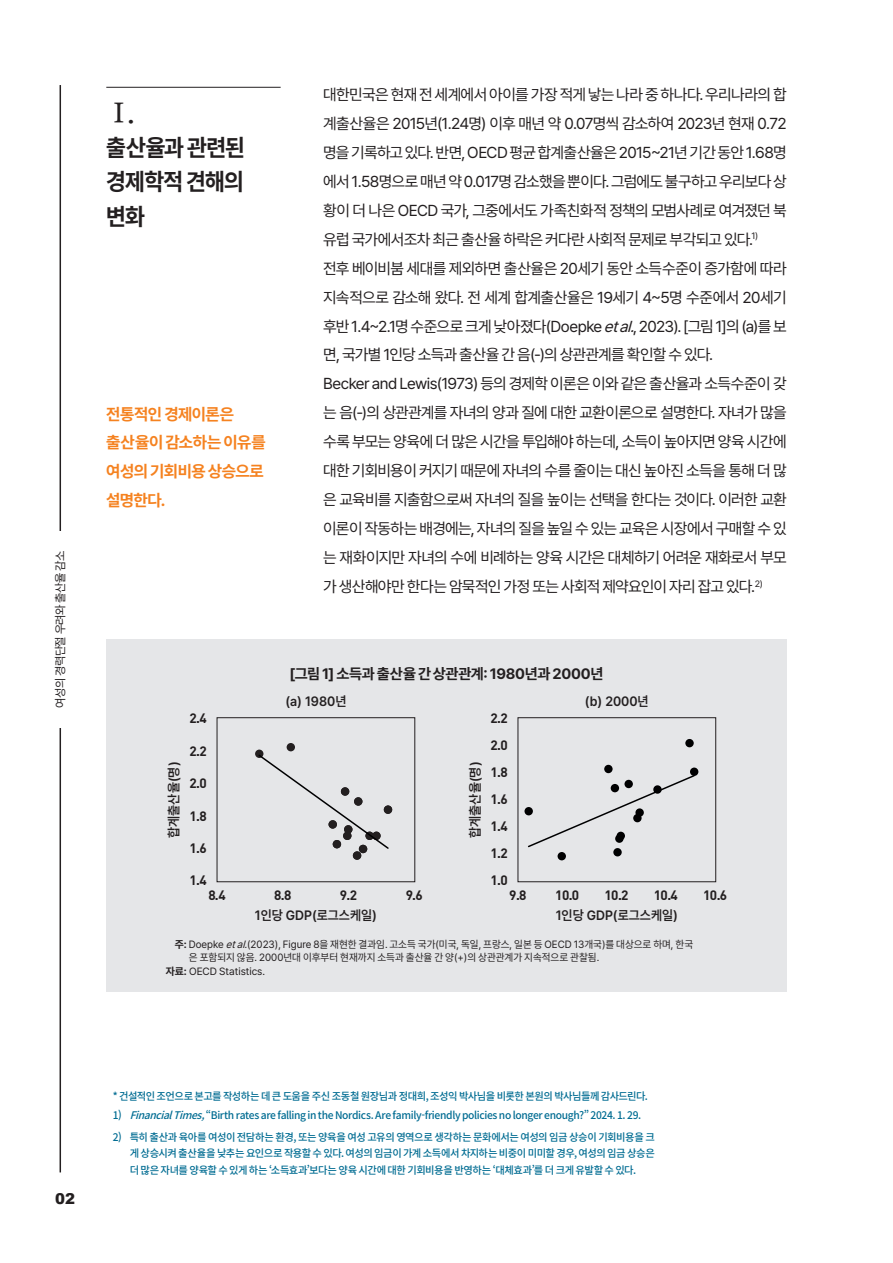
<style>
.page{position:relative;width:893px;height:1263px;background:#fff}
.page>*{position:absolute;margin:0;border:0;box-sizing:border-box;transform-origin:0 0}
.t1{font:700 27px "Nanum Myeongjo OTF Extra";color:#231f20}
.t2{font:700 24px/34.5px "Pretendard";letter-spacing:-.03em;color:#231f20;text-align:justify;scale:.95 1}
.t3{font:700 16.5px/29px "Pretendard";letter-spacing:-.03em;color:#f58220}
.t4{font:15.75px/29px "Pretendard";letter-spacing:-.04em;color:#231f20}
.t5{font:700 15px "Pretendard";letter-spacing:-.02em;color:#231f20}
.t6{font:900 15px "Arial";color:#231f20}
.t7{font:700 13.5px/27px "DIN Pro";letter-spacing:-.045em;color:#231f20}
.t8{font:600 13.5px "Pretendard";color:#231f20;scale:.95 1}
.t9{font:12px "Pretendard";letter-spacing:-.05em;color:#231f20}
.t10{font:500 10.5px/16.5px "Noto Sans CJ Kkr";letter-spacing:-.035em;color:#016c92;text-align:justify}
.t11{font:10.5px "Pretendard";color:#231f20}
.s1{font-style:italic}
.s2{font-weight:700}
</style>
<div class="page">
<hr style="left:60px;top:85px;width:1px;height:1087px;background:#231f20">
<div style="left:43px;top:531px;width:35px;height:196px;background:#fff"></div>
<div style="left:106px;top:639px;width:681px;height:353px;background:#e5e6e8"></div>
<hr style="left:106px;top:87px;width:175px;height:1px;background:#231f20">
<div style="left:353px;top:851px;width:8px;height:9px;background:#231f20;border-radius:50%"></div>
<div style="left:359px;top:845px;width:8px;height:8px;background:#231f20;border-radius:50%"></div>
<svg style="left:255px;top:749px;width:8px;height:9px"></svg>
<div style="left:287px;top:743px;width:8px;height:8px;background:#231f20;border-radius:50%"></div>
<div style="left:384px;top:805px;width:8px;height:9px;background:#231f20;border-radius:50%"></div>
<svg style="left:257px;top:753px;width:133px;height:97px"></svg>
<div style="left:217px;top:717px;width:198px;height:165px;border:1px solid #231f20"></div>
<div style="left:518px;top:717px;width:198px;height:165px;border:1px solid #231f20"></div>
<div style="left:604px;top:765px;width:9px;height:8px;background:#000001;border-radius:50%"></div>
<div style="left:613px;top:848px;width:9px;height:8px;background:#000001;border-radius:50%"></div>
<div style="left:690px;top:767px;width:8px;height:9px;background:#000001;border-radius:50%"></div>
<svg style="left:524px;top:807px;width:9px;height:8px"></svg>
<div style="left:558px;top:852px;width:8px;height:8px;background:#000001;border-radius:50%"></div>
<div style="left:685px;top:739px;width:9px;height:8px;background:#000001;border-radius:50%"></div>
<svg style="left:527px;top:774px;width:169px;height:74px"></svg>
<p class="t9" style="left:52px;top:707px;width:158px;rotate:-90deg">여성의 경력단절 우려와 출산율 감소</p>
<h1 class="t1" style="left:106px;top:97px;width:30px">Ⅰ.</h1>
<h2 class="t2" style="left:106px;top:129px;width:147px">출산율과 관련된 경제학적 견해의 변화</h2>
<p class="t3" style="left:106px;top:399px;width:161px">전통적인 경제이론은 출산율이 감소하는 이유를 여성의 기회비용 상승으로 설명한다.</p>
<p class="t4" style="left:323px;top:79px;width:465px">대한민국은 현재 전 세계에서 아이를 가장 적게 낳는 나라 중 하나다. 우리나라의 합 계출산율은 2015년(1.24명) 이후 매년 약 0.07명씩 감소하여 2023년 현재 0.72 명을 기록하고 있다. 반면, OECD 평균 합계출산율은 2015~21년 기간 동안 1.68명 에서 1.58명으로 매년 약 0.017명 감소했을 뿐이다. 그럼에도 불구하고 우리보다 상 황이 더 나은 OECD 국가, 그중에서도 가족친화적 정책의 모범사례로 여겨졌던 북 유럽 국가에서조차 최근 출산율 하락은 커다란 사회적 문제로 부각되고 있다.<sup>1) </sup>전후 베이비붐 세대를 제외하면 출산율은 20세기 동안 소득수준이 증가함에 따라 지속적으로 감소해 왔다. 전 세계 합계출산율은 19세기 4~5명 수준에서 20세기 후반 1.4~2.1명 수준으로 크게 낮아졌다(Doepke <span class="s1">etal.</span>, 2023). [그림 1]의 (a)를 보 면, 국가별 1인당 소득과 출산율 간 음(-)의 상관관계를 확인할 수 있다.<br>Becker and Lewis(1973) 등의 경제학 이론은 이와 같은 출산율과 소득수준이 갖 는 음(-)의 상관관계를 자녀의 양과 질에 대한 교환이론으로 설명한다. 자녀가 많을 수록 부모는 양육에 더 많은 시간을 투입해야 하는데, 소득이 높아지면 양육 시간에 대한 기회비용이 커지기 때문에 자녀의 수를 줄이는 대신 높아진 소득을 통해 더 많 은 교육비를 지출함으로써 자녀의 질을 높이는 선택을 한다는 것이다. 이러한 교환 이론이 작동하는 배경에는, 자녀의 질을 높일 수 있는 교육은 시장에서 구매할 수 있 는 재화이지만 자녀의 수에 비례하는 양육 시간은 대체하기 어려운 재화로서 부모 가 생산해야만 한다는 암묵적인 가정 또는 사회적 제약요인이 자리 잡고 있다.<sup>2)</sup></p>
<p class="t7" style="left:190px;top:704px;width:19px">2.4</p>
<p class="t7" style="left:190px;top:737px;width:19px">2.2</p>
<p class="t5" style="left:290px;top:662px;width:315px">[그림 1] 소득과 출산율 간 상관관계: 1980년과 2000년</p>
<p class="t8" style="left:285px;top:691px;width:66px">(a) 1980년</p>
<p class="t8" style="left:585px;top:691px;width:69px">(b) 2000년</p>
<p class="t7" style="left:491px;top:704px;width:19px">2.2</p>
<p class="t7" style="left:491px;top:731px;width:19px">2.0</p>
<p class="t8" style="left:164px;top:838px;width:82px;rotate:-90deg">합계출산율(명)</p>
<p class="t8" style="left:465px;top:838px;width:82px;rotate:-90deg">합계출산율(명)</p>
<p class="t7" style="left:190px;top:769px;width:19px">2.0</p>
<p class="t7" style="left:190px;top:802px;width:19px">1.8</p>
<p class="t7" style="left:190px;top:834px;width:19px">1.6</p>
<p class="t7" style="left:190px;top:866px;width:19px">1.4</p>
<p class="t7" style="left:208px;top:881px;width:19px">8.4</p>
<p class="t7" style="left:274px;top:881px;width:19px">8.8</p>
<p class="t7" style="left:340px;top:881px;width:19px">9.2</p>
<p class="t7" style="left:406px;top:881px;width:19px">9.6</p>
<p class="t8" style="left:255px;top:906px;width:130px">1인당 GDP(로그스케일)</p>
<p class="t7" style="left:491px;top:758px;width:19px">1.8</p>
<p class="t7" style="left:491px;top:785px;width:19px">1.6</p>
<p class="t7" style="left:491px;top:812px;width:19px">1.4<br>1.2</p>
<p class="t7" style="left:491px;top:866px;width:19px">1.0</p>
<p class="t7" style="left:509px;top:881px;width:19px">9.8</p>
<p class="t7" style="left:555px;top:881px;width:26px">10.0</p>
<p class="t7" style="left:605px;top:881px;width:26px">10.2</p>
<p class="t7" style="left:654px;top:881px;width:26px">10.4</p>
<p class="t7" style="left:703px;top:881px;width:26px">10.6</p>
<p class="t8" style="left:556px;top:906px;width:130px">1인당 GDP(로그스케일)</p>
<p class="t11" style="left:175px;top:937px;width:520px"><span class="s2">주:</span> Doepke <span class="s1">etal.</span>(2023), Figure 8을 재현한 결과임. 고소득 국가(미국, 독일, 프랑스, 일본 등 OECD 13개국)를 대상으로 하며, 한국</p>
<p class="t11" style="left:189px;top:950px;width:412px">은 포함되지 않음. 2000년대 이후부터 현재까지 소득과 출산율 간 양(+)의 상관관계가 지속적으로 관찰됨.</p>
<p class="t11" style="left:166px;top:964px;width:101px"><span class="s2">자료:</span> OECD Statistics.</p>
<p class="t6" style="left:55px;top:1187px;width:21px">02</p>
<p class="t10" style="left:113px;top:1088px;width:537px">* 건설적인 조언으로 본고를 작성하는 데 큰 도움을 주신 조동철 원장님과 정대희, 조성익 박사님을 비롯한 본원의 박사님들께 감사드린다.</p>
<p class="t10" style="left:113px;top:1107px;width:530px">1) <span class="s1">FinancialTimes,</span>“Birth rates are falling in the Nordics. Are family-friendly policies no longer enough?” 2024. 1. 29.</p>
<p class="t10" style="left:130px;top:1129px;width:527px;text-indent:-17px">2) 특히 출산과 육아를 여성이 전담하는 환경, 또는 양육을 여성 고유의 영역으로 생각하는 문화에서는 여성의 임금 상승이 기회비용을 크 게 상승시켜 출산율을 낮추는 요인으로 작용할 수 있다. 여성의 임금이 가계 소득에서 차지하는 비중이 미미할 경우, 여성의 임금 상승은 더 많은 자녀를 양육할 수 있게 하는 ‘소득효과’보다는 양육 시간에 대한 기회비용을 반영하는 ‘대체효과’를 더 크게 유발할 수 있다.</p>
</div>
